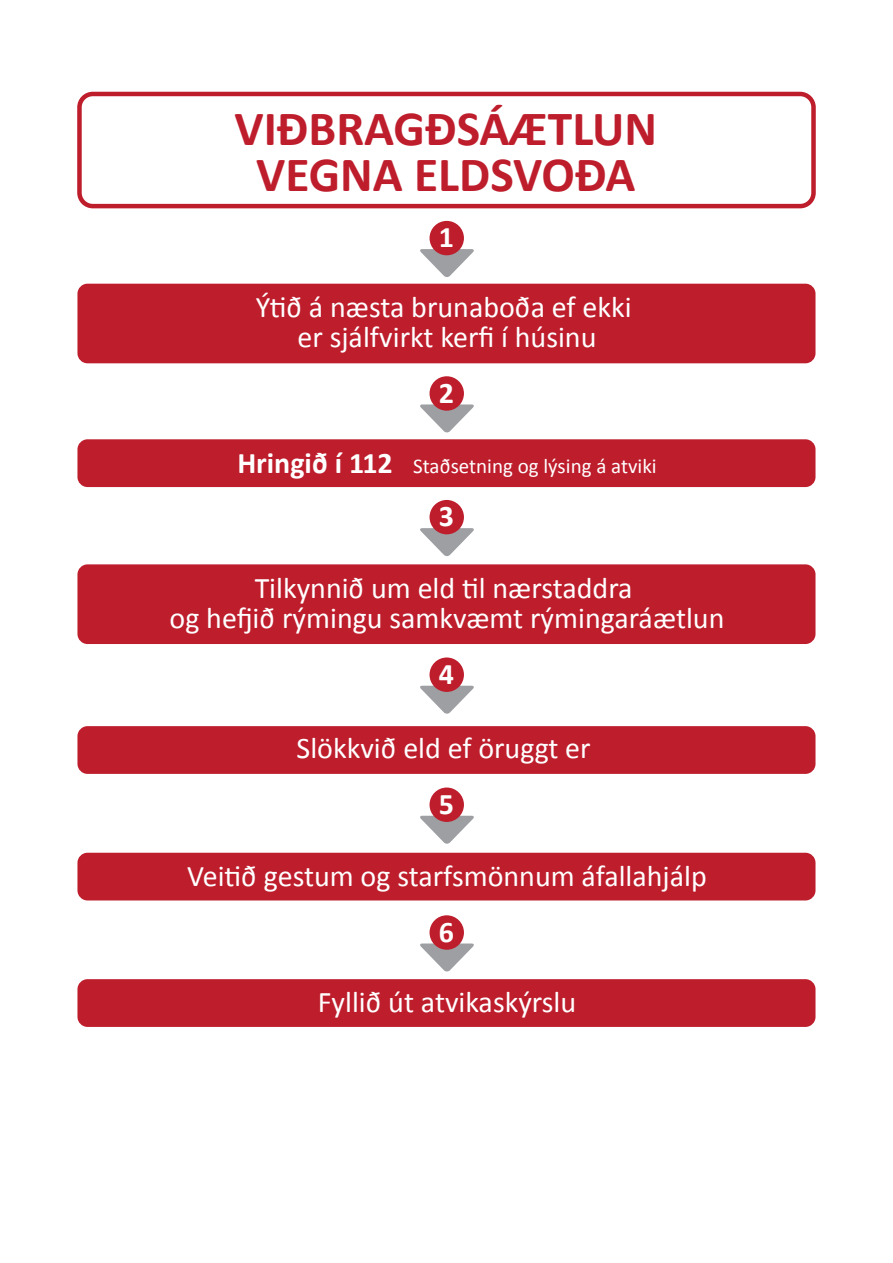
<style>
.page{position:relative;width:893px;height:1263px;background:#fff}
.page>*{position:absolute;margin:0;border:0;box-sizing:border-box;transform-origin:0 0}
.t1{font:700 49.5px/46.2px "Calibri";color:#be1d2c;text-align:center}
.t2{font:30px/30px "Calibri";color:#fff;text-align:center}
.t3{font:700 30px "Calibri";color:#fff}
.t4{font:21px "Calibri";color:#fff}
.s1{font-weight:700;font-size:30px}
</style>
<div class="page">
<div style="left:77px;top:726px;width:738px;height:48px;background:#be1d2c;border-radius:10px"></div>
<svg style="left:77px;top:92px;width:739px;height:116px"></svg>
<div style="left:77px;top:439px;width:738px;height:48px;background:#be1d2c;border-radius:10px"></div>
<svg style="left:420px;top:228px;width:54px;height:49px"></svg>
<div style="left:77px;top:979px;width:738px;height:48px;background:#be1d2c;border-radius:10px"></div>
<div style="left:77px;top:853px;width:738px;height:47px;background:#be1d2c;border-radius:10px"></div>
<div style="left:430px;top:221px;width:34px;height:34px;background:#be1d2c;border-radius:50%"></div>
<svg style="left:420px;top:383px;width:54px;height:50px"></svg>
<div style="left:430px;top:376px;width:34px;height:35px;background:#be1d2c;border-radius:50%"></div>
<svg style="left:420px;top:507px;width:54px;height:49px"></svg>
<div style="left:430px;top:500px;width:34px;height:34px;background:#be1d2c;border-radius:50%"></div>
<svg style="left:420px;top:664px;width:54px;height:50px"></svg>
<div style="left:430px;top:657px;width:34px;height:35px;background:#be1d2c;border-radius:50%"></div>
<svg style="left:420px;top:794px;width:54px;height:50px"></svg>
<div style="left:430px;top:787px;width:34px;height:35px;background:#be1d2c;border-radius:50%"></div>
<svg style="left:420px;top:922px;width:54px;height:50px"></svg>
<div style="left:430px;top:915px;width:34px;height:35px;background:#be1d2c;border-radius:50%"></div>
<div style="left:77px;top:284px;width:738px;height:79px;background:#be1d2c;border-radius:10px"></div>
<div style="left:77px;top:564px;width:738px;height:80px;background:#be1d2c;border-radius:10px"></div>
<h1 class="t1" style="left:234px;top:105px;width:424px">VIÐBRAGÐSÁÆTLUN<br>VEGNA ELDSVOÐA</h1>
<p class="t3" style="left:439px;top:218px;width:17px">1</p>
<p class="t2" style="left:256px;top:292px;width:377px">Ýtið á næsta brunaboða ef ekki er sjálfvirkt kerfi í húsinu</p>
<p class="t3" style="left:439px;top:373px;width:17px">2</p>
<p class="t4" style="left:237px;top:452px;width:421px"><span class="s1">Hringið í 112</span> Staðsetning og lýsing á atviki</p>
<p class="t3" style="left:439px;top:497px;width:17px">3</p>
<p class="t2" style="left:170px;top:573px;width:556px">Tilkynnið um eld til nærstaddra<br>og hefjið rýmingu samkvæmt rýmingaráætlun</p>
<p class="t3" style="left:439px;top:655px;width:17px">4</p>
<p class="t2" style="left:297px;top:733px;width:296px">Slökkvið eld ef öruggt er</p>
<p class="t3" style="left:439px;top:785px;width:17px">5</p>
<p class="t2" style="left:187px;top:861px;width:521px">Veitið gestum og starfsmönnum áfallahjálp</p>
<p class="t3" style="left:439px;top:912px;width:17px">6</p>
<p class="t2" style="left:318px;top:987px;width:260px">Fyllið út atvikaskýrslu</p>
</div>
